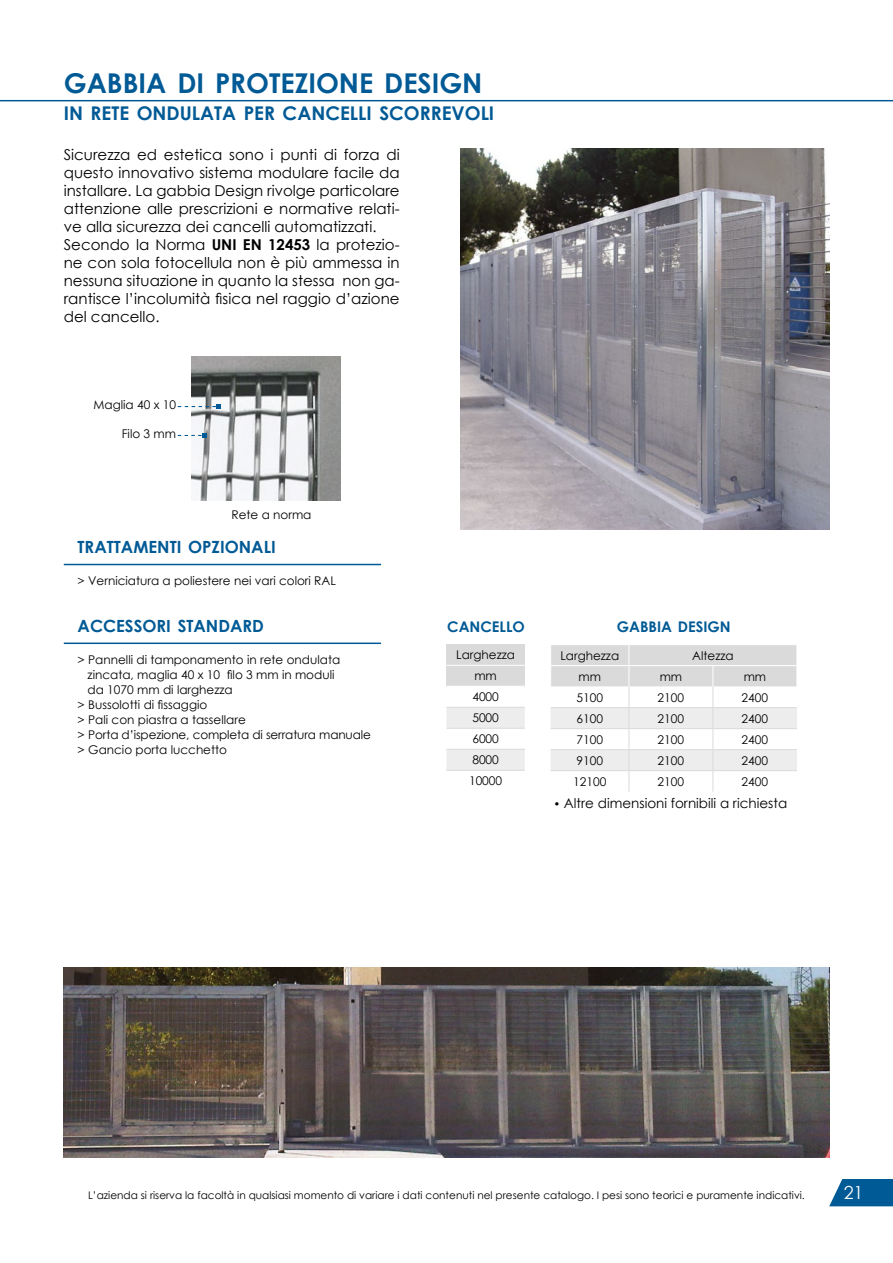
<style>
.page{position:relative;width:893px;height:1263px;background:#fff}
.page>*{position:absolute;margin:0;border:0;box-sizing:border-box;transform-origin:0 0}
.t1{font:700 27.3px "Century Gothic";color:#005a95}
.t2{font:700 18.9px "Century Gothic";color:#005a95}
.t3{font:18px "Century Gothic";color:#fff}
.t4{font:700 16.8px "Century Gothic";color:#005a95}
.t5{font:15px/18px "Century Gothic";color:#000}
.t6{font:700 14.7px "Century Gothic";color:#005a95}
.t7{font:13.5px "Century Gothic";color:#000}
.t8{font:12px/21px "Century Gothic";color:#000;text-align:center}
.t9{font:10.5px "Century Gothic";color:#000}
.s1{font-weight:700}
.s2{font-family:"D DIN"}
</style>
<div class="page">
<svg style="left:829px;top:1179px;width:64px;height:27px;background:#1b6ba0"></svg>
<hr style="left:0;top:100px;width:893px;height:1px;background:#005a95">
<img style="left:461px;top:149px;width:368px;height:380px">
<img style="left:192px;top:356px;width:148px;height:145px">
<svg style="left:178px;top:433px;width:29px;height:5px"></svg>
<svg style="left:178px;top:404px;width:43px;height:5px"></svg>
<hr style="left:64px;top:642px;width:317px;height:2px;background:#005a95">
<img style="left:64px;top:967px;width:765px;height:190px">
<div style="left:446px;top:644px;width:79px;height:21px;background:#dadada"></div>
<div style="left:446px;top:665px;width:79px;height:21px;background:#dadada"></div>
<svg style="left:446px;top:708px;width:79px;height:62px"></svg>
<hr style="left:446px;top:665px;width:79px;height:1px;background:#fff">
<hr style="left:446px;top:707px;width:79px;height:1px;background:#dadada">
<hr style="left:446px;top:728px;width:79px;height:1px;background:#dadada">
<hr style="left:446px;top:749px;width:79px;height:1px;background:#dadada">
<hr style="left:446px;top:770px;width:79px;height:1px;background:#dadada">
<svg style="left:550px;top:645px;width:247px;height:147px"></svg>
<hr style="left:64px;top:564px;width:317px;height:1px;background:#005a95">
<h1 class="t1" style="left:64px;top:66px;width:420px">GABBIA DI PROTEZIONE DESIGN</h1>
<h2 class="t2" style="left:64px;top:101px;width:432px">IN RETE ONDULATA PER CANCELLI SCORREVOLI</h2>
<p class="t5" style="left:64px;top:145px;width:337px">Sicurezza ed estetica sono i punti di forza di questo innovativo sistema modulare facile da installare. La gabbia Design rivolge particolare attenzione alle prescrizioni e normative relati&shy;ve alla sicurezza dei cancelli automatizzati.<br>Secondo la Norma <span class="s1">UNI EN 12453</span> la protezio&shy;ne con sola fotocellula non è più ammessa in nessuna situazione in quanto la stessa non ga&shy;rantisce l’incolumità fisica nel raggio d’azione del cancello.</p>
<p class="t8" style="left:93px;top:394px;width:84px">Maglia 40 x 10</p>
<p class="t8" style="left:122px;top:423px;width:56px">Filo 3 mm</p>
<p class="t8" style="left:231px;top:504px;width:82px">Rete a norma</p>
<h3 class="t4" style="left:78px;top:537px;width:200px">TRATTAMENTI OPZIONALI</h3>
<p class="t8" style="left:78px;top:570px;width:260px">&gt; Verniciatura a poliestere nei vari colori RAL</p>
<h3 class="t4" style="left:78px;top:615px;width:188px">ACCESSORI STANDARD</h3>
<p class="t8" style="left:78px;top:648px;width:264px">&gt; Pannelli di tamponamento in rete ondulata</p>
<p class="t8" style="left:88px;top:663px;width:248px">zincata, maglia 40 x 10 filo 3 mm in moduli</p>
<p class="t8" style="left:88px;top:678px;width:147px">da 1070 mm di larghezza</p>
<p class="t8" style="left:78px;top:693px;width:131px">&gt; Bussolotti di fissaggio</p>
<p class="t8" style="left:78px;top:708px;width:170px">&gt; Pali con piastra a tassellare</p>
<p class="t8" style="left:78px;top:723px;width:295px">&gt; Porta d’ispezione, completa di serratura manuale</p>
<p class="t8" style="left:78px;top:738px;width:151px">&gt; Gancio porta lucchetto</p>
<p class="t6" style="left:447px;top:617px;width:79px">CANCELLO</p>
<p class="t6" style="left:617px;top:617px;width:116px">GABBIA DESIGN</p>
<p class="t8" style="left:560px;top:645px;width:60px">Larghezza</p>
<p class="t8" style="left:692px;top:645px;width:43px">Altezza</p>
<p class="t8" style="left:578px;top:666px;width:24px">mm</p>
<p class="t8" style="left:660px;top:666px;width:24px">mm</p>
<p class="t8" style="left:744px;top:666px;width:24px">mm</p>
<p class="t8" style="left:576px;top:687px;width:28px">5100</p>
<p class="t8" style="left:658px;top:687px;width:28px">2100</p>
<p class="t8" style="left:742px;top:687px;width:28px">2400</p>
<p class="t8" style="left:576px;top:708px;width:28px">6100</p>
<p class="t8" style="left:658px;top:708px;width:28px">2100</p>
<p class="t8" style="left:742px;top:708px;width:28px">2400</p>
<p class="t8" style="left:576px;top:729px;width:28px">7100</p>
<p class="t8" style="left:658px;top:729px;width:28px">2100</p>
<p class="t8" style="left:742px;top:729px;width:28px">2400</p>
<p class="t8" style="left:576px;top:750px;width:28px">9100</p>
<p class="t8" style="left:658px;top:750px;width:28px">2100</p>
<p class="t8" style="left:742px;top:750px;width:28px">2400</p>
<p class="t8" style="left:573px;top:771px;width:35px">12100</p>
<p class="t8" style="left:658px;top:771px;width:28px">2100</p>
<p class="t8" style="left:742px;top:771px;width:28px">2400</p>
<p class="t8" style="left:456px;top:644px;width:60px">Larghezza mm<br>4000<br>5000<br>6000<br>8000<br>10000</p>
<p class="t7" style="left:554px;top:794px;width:235px"><span class="s2">•</span> Altre dimensioni fornibili a richiesta</p>
<p class="t9" style="left:88px;top:1188px;width:718px">L’azienda si riserva la facoltà in qualsiasi momento di variare i dati contenuti nel presente catalogo. I pesi sono teorici e puramente indicativi.</p>
<h3 class="t3" style="left:844px;top:1180px;width:21px">21</h3>
</div>
